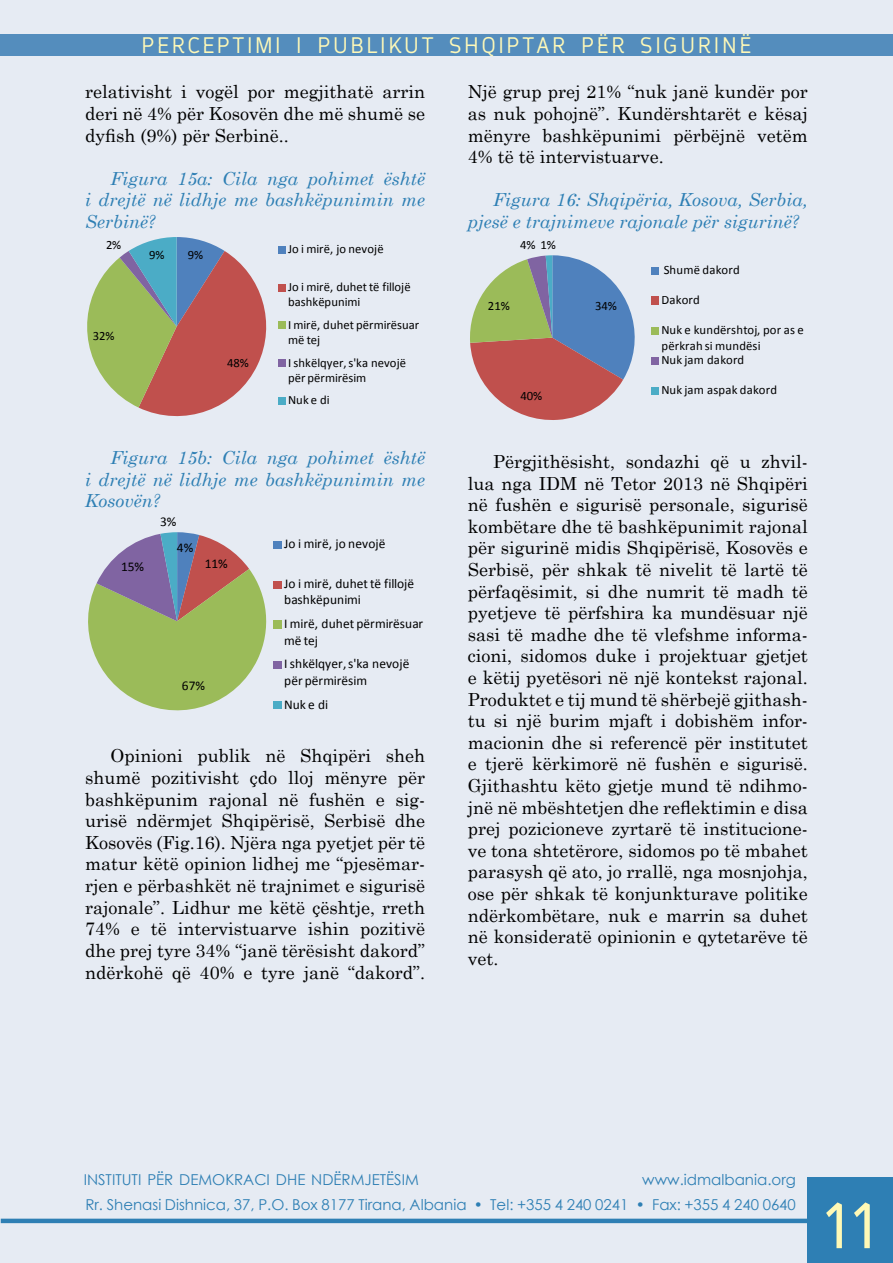
<style>
.page{position:relative;width:893px;height:1263px;background:#fff}
.page>*{position:absolute;margin:0;border:0;box-sizing:border-box;transform-origin:0 0}
.t1{font:72px "Oceania Display";color:#fff9b6}
.t2{font:21px "Oceania Display";letter-spacing:.1em;color:#fff9b8}
.t3{font:18px/21.6px "Century Schoolbook";color:#000;text-align:justify}
.t4{font:italic 18px/21.6px "Century Schoolbook";color:#2e7fb4;text-align:justify}
.t5{font:15px/24.2px "Century Gothic";color:#2e7fb4}
.t6{font:13.5px "Calibri";letter-spacing:.005em;color:#000}
.t7{font:13.35px/23.9px "Calibri";color:#000}
.t8{font:12.75px/15.6px "Calibri";letter-spacing:.015em;color:#000}
.t9{font:12.6px/15.3px "Calibri";letter-spacing:.005em;color:#000}
</style>
<div class="page">
<div style="left:0;top:0;width:893px;height:1262px;background:#e6ebf3"></div>
<hr style="left:1px;top:1219px;width:808px;height:4px;background:#2e7fb4">
<div style="left:808px;top:1178px;width:85px;height:85px;background:#2e7fb4"></div>
<div style="left:0;top:34px;width:893px;height:21px;background:#548dbd"></div>
<svg style="left:87px;top:237px;width:180px;height:180px"></svg>
<div style="left:278px;top:246px;width:8px;height:8px;background:#4f81bd"></div>
<div style="left:278px;top:284px;width:8px;height:8px;background:#c0504d"></div>
<div style="left:278px;top:322px;width:8px;height:7px;background:#9bbb59"></div>
<div style="left:278px;top:360px;width:8px;height:7px;background:#8064a2"></div>
<div style="left:278px;top:398px;width:8px;height:7px;background:#4bacc6"></div>
<svg style="left:88px;top:532px;width:179px;height:179px"></svg>
<div style="left:273px;top:541px;width:8px;height:7px;background:#4f81bd"></div>
<div style="left:273px;top:581px;width:8px;height:8px;background:#c0504d"></div>
<div style="left:273px;top:621px;width:8px;height:8px;background:#9bbb59"></div>
<div style="left:273px;top:661px;width:8px;height:8px;background:#8064a2"></div>
<div style="left:273px;top:701px;width:8px;height:8px;background:#4bacc6"></div>
<svg style="left:470px;top:255px;width:165px;height:165px"></svg>
<div style="left:651px;top:267px;width:8px;height:8px;background:#4f81bd"></div>
<div style="left:651px;top:297px;width:8px;height:8px;background:#c0504d"></div>
<div style="left:651px;top:327px;width:8px;height:7px;background:#9bbb59"></div>
<div style="left:651px;top:357px;width:8px;height:7px;background:#8064a2"></div>
<div style="left:651px;top:387px;width:8px;height:8px;background:#4bacc6"></div>
<p class="t2" style="left:141px;top:33px;width:612px">PERCEPTIMI I PUBLIKUT SHQIPTAR PËR SIGURINË</p>
<p class="t3" style="left:85px;top:80px;width:342px">relativisht i vogël por megjithatë arrin deri në 4% për Kosovën dhe më shumë se dyfish (9%) për Serbinë..</p>
<p class="t4" style="left:85px;top:167px;width:342px;text-indent:26px">Figura 15a: Cila nga pohimet është i drejtë në lidhje me bashkëpunimin me Serbinë?</p>
<p class="t9" style="left:188px;top:247px;width:17px">9%</p>
<p class="t3" style="left:468px;top:80px;width:342px">Një grup prej 21% “nuk janë kundër por as nuk pohojnë”. Kundërshtarët e kësaj mënyre bashkëpunimi përbëjnë vetëm 4% të të intervistuarve.</p>
<p class="t4" style="left:468px;top:188px;width:342px;text-indent:26px">Figura 16: Shqipëria, Kosova, Serbia, pjesë e trajnimeve rajonale për sigurinë?</p>
<p class="t8" style="left:520px;top:237px;width:37px">4% 1%</p>
<p class="t9" style="left:106px;top:237px;width:17px">2%</p>
<p class="t9" style="left:149px;top:247px;width:17px">9%</p>
<p class="t9" style="left:288px;top:241px;width:97px">Jo i mirë, jo nevojë</p>
<p class="t9" style="left:288px;top:279px;width:124px">Jo i mirë, duhet të fillojë bashkëpunimi</p>
<p class="t9" style="left:288px;top:317px;width:132px">I mirë, duhet përmirësuar më tej</p>
<p class="t9" style="left:288px;top:355px;width:119px">I shkëlqyer, s'ka nevojë për përmirësim</p>
<p class="t9" style="left:288px;top:393px;width:43px">Nuk e di</p>
<p class="t8" style="left:664px;top:262px;width:77px">Shumë dakord</p>
<p class="t8" style="left:661px;top:292px;width:40px">Dakord</p>
<p class="t8" style="left:661px;top:322px;width:144px">Nuk e kundërshtoj, por as e përkrah si mundësi</p>
<p class="t8" style="left:661px;top:352px;width:84px">Nuk jam dakord</p>
<p class="t8" style="left:661px;top:382px;width:117px">Nuk jam aspak dakord</p>
<p class="t8" style="left:488px;top:298px;width:23px">21%</p>
<p class="t8" style="left:595px;top:298px;width:23px">34%</p>
<p class="t9" style="left:93px;top:329px;width:23px">32%</p>
<p class="t9" style="left:227px;top:355px;width:23px">48%</p>
<p class="t8" style="left:520px;top:388px;width:23px">40%</p>
<p class="t4" style="left:85px;top:446px;width:342px;text-indent:26px">Figura 15b: Cila nga pohimet është i drejtë në lidhje me bashkëpunimin me Kosovën?</p>
<p class="t7" style="left:177px;top:536px;width:18px">4%</p>
<p class="t7" style="left:205px;top:552px;width:24px">11%</p>
<p class="t7" style="left:160px;top:510px;width:18px">3%</p>
<p class="t7" style="left:284px;top:532px;width:103px">Jo i mirë, jo nevojë</p>
<p class="t6" style="left:284px;top:575px;width:132px">Jo i mirë, duhet të fillojë</p>
<p class="t7" style="left:284px;top:588px;width:141px">bashkëpunimi<br>I mirë, duhet përmirësuar</p>
<p class="t7" style="left:284px;top:628px;width:35px">më tej</p>
<p class="t6" style="left:284px;top:655px;width:127px">I shkëlqyer, s'ka nevojë</p>
<p class="t7" style="left:284px;top:668px;width:84px">për përmirësim<br>Nuk e di</p>
<p class="t7" style="left:121px;top:555px;width:24px">15%</p>
<p class="t7" style="left:182px;top:673px;width:24px">67%</p>
<p class="t3" style="left:85px;top:744px;width:342px;text-indent:26px">Opinioni publik në Shqipëri sheh shumë pozitivisht çdo lloj mënyre për bashkëpunim rajonal në fushën e sig&shy;urisë ndërmjet Shqipërisë, Serbisë dhe Kosovës (Fig.16). Njëra nga pyetjet për të matur këtë opinion lidhej me “pjesëmar&shy;rjen e përbashkët në trajnimet e sigurisë rajonale”. Lidhur me këtë çështje, rreth 74% e të intervistuarve ishin pozitivë dhe prej tyre 34% “janë tërësisht dakord” ndërkohë që 40% e tyre janë “dakord”.</p>
<p class="t3" style="left:468px;top:449px;width:342px;text-indent:26px">Përgjithësisht, sondazhi që u zhvil&shy;lua nga IDM në Tetor 2013 në Shqipëri në fushën e sigurisë personale, sigurisë kombëtare dhe të bashkëpunimit rajonal për sigurinë midis Shqipërisë, Kosovës e Serbisë, për shkak të nivelit të lartë të përfaqësimit, si dhe numrit të madh të pyetjeve të përfshira ka mundësuar një sasi të madhe dhe të vlefshme informa&shy;cioni, sidomos duke i projektuar gjetjet e këtij pyetësori në një kontekst rajonal.<br>Produktet e tij mund të shërbejë gjithash&shy;tu si një burim mjaft i dobishëm infor&shy;macionin dhe si referencë për institutet e tjerë kërkimorë në fushën e sigurisë.<br>Gjithashtu këto gjetje mund të ndihmo&shy;jnë në mbështetjen dhe reflektimin e disa prej pozicioneve zyrtarë të institucione&shy;ve tona shtetërore, sidomos po të mbahet parasysh që ato, jo rrallë, nga mosnjohja, ose për shkak të konjunkturave politike ndërkombëtare, nuk e marrin sa duhet në konsideratë opinionin e qytetarëve të vet.</p>
<p class="t5" style="left:84px;top:1168px;width:714px">Instituti për Demokraci dhe Ndërmjetësim<br>Rr. Shenasi Dishnica, 37, P.O. Box 8177 Tirana, Albania • Tel: +355 4 240 0241 • Fax: +355 4 240 0640</p>
<p class="t5" style="left:642px;top:1168px;width:155px">www.idmalbania.org</p>
<h1 class="t1" style="left:823px;top:1181px;width:57px">11</h1>
</div>
